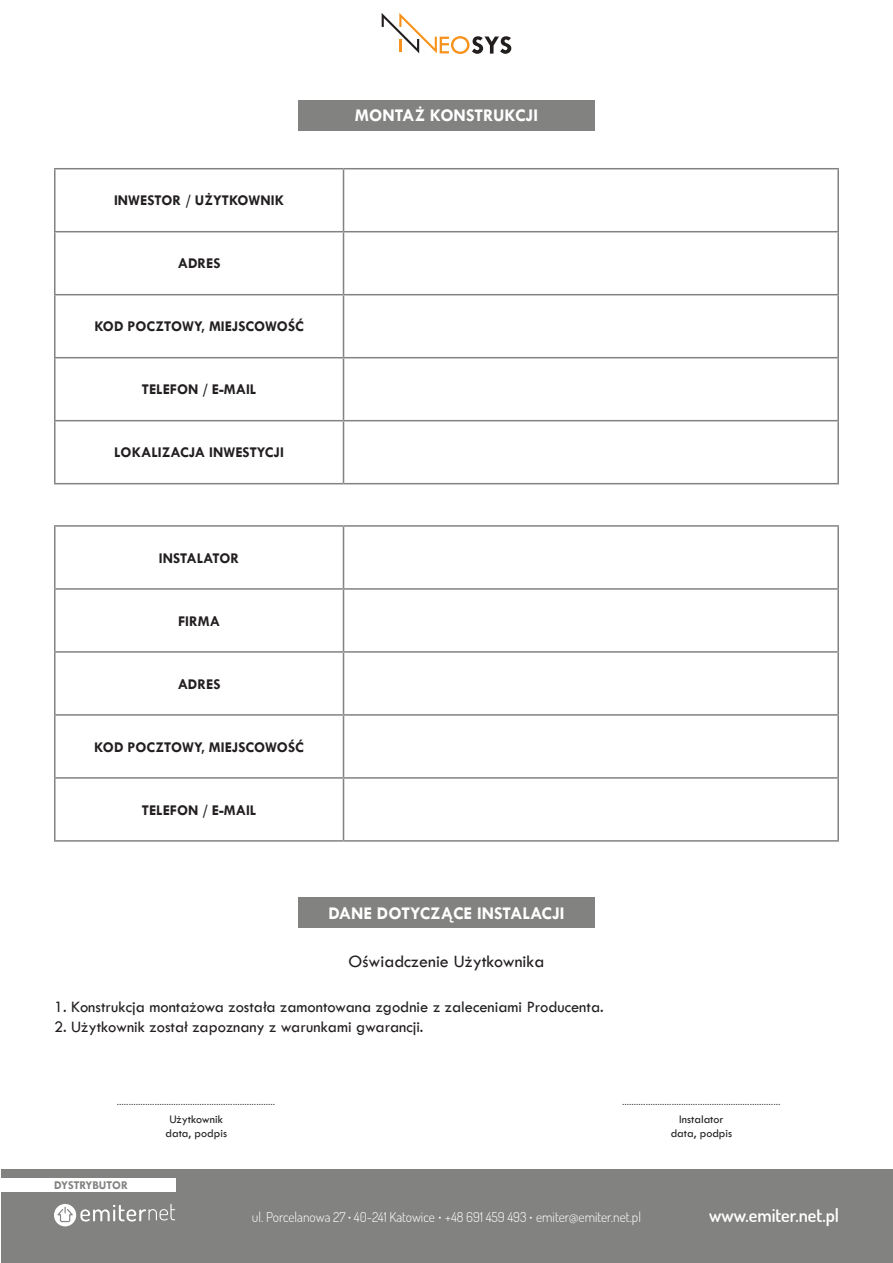
<style>
.page{position:relative;width:893px;height:1263px;background:#fff}
.page>*{position:absolute;margin:0;border:0;box-sizing:border-box;transform-origin:0 0}
.t1{font:700 18px "Tw Cen";color:#fff}
.t2{font:18px "Tw Cen";color:#231f20}
.t3{font:600 18px "Dosis";color:#fff}
.t4{font:16.5px "Tw Cen";color:#231f20}
.t5{font:700 15px "Tw Cen";color:#231f20}
.t6{font:300 13.5px "Dosis";color:#fff}
.t7{font:300 12px "Lato";color:#231f20}
.t8{font:12px/14.4px "Tw Cen";color:#231f20;text-align:center}
.t9{font:700 12px "Tw Cen";color:#828281}
.s1{font-family:"Tw Cen";font-weight:400}
</style>
<div class="page">
<div style="left:1px;top:1169px;width:891px;height:93px;background:#828281"></div>
<svg style="left:382px;top:13px;width:129px;height:41px"></svg>
<svg style="left:54px;top:1204px;width:121px;height:22px"></svg>
<div style="left:0;top:1178px;width:175px;height:14px;background:#fff"></div>
<div style="left:298px;top:100px;width:297px;height:31px;background:#828281"></div>
<div style="left:298px;top:897px;width:297px;height:31px;background:#828281"></div>
<hr style="left:54px;top:168px;width:289px;height:1px;background:#828281">
<hr style="left:54px;top:169px;width:2px;height:62px;background:#828281">
<hr style="left:343px;top:168px;width:496px;height:1px;background:#828281">
<hr style="left:343px;top:169px;width:1px;height:62px;background:#828281">
<hr style="left:837px;top:169px;width:2px;height:62px;background:#828281">
<hr style="left:54px;top:231px;width:289px;height:1px;background:#828281">
<hr style="left:54px;top:232px;width:2px;height:62px;background:#828281">
<hr style="left:343px;top:231px;width:496px;height:1px;background:#828281">
<hr style="left:343px;top:232px;width:1px;height:62px;background:#828281">
<hr style="left:837px;top:232px;width:2px;height:62px;background:#828281">
<hr style="left:54px;top:294px;width:289px;height:1px;background:#828281">
<hr style="left:54px;top:295px;width:2px;height:62px;background:#828281">
<hr style="left:343px;top:294px;width:496px;height:1px;background:#828281">
<hr style="left:343px;top:295px;width:1px;height:62px;background:#828281">
<hr style="left:837px;top:295px;width:2px;height:62px;background:#828281">
<hr style="left:54px;top:357px;width:289px;height:1px;background:#828281">
<hr style="left:54px;top:358px;width:2px;height:62px;background:#828281">
<hr style="left:343px;top:357px;width:496px;height:1px;background:#828281">
<hr style="left:343px;top:358px;width:1px;height:62px;background:#828281">
<hr style="left:837px;top:358px;width:2px;height:62px;background:#828281">
<hr style="left:54px;top:420px;width:289px;height:1px;background:#828281">
<hr style="left:54px;top:421px;width:2px;height:62px;background:#828281">
<hr style="left:343px;top:420px;width:496px;height:1px;background:#828281">
<hr style="left:343px;top:421px;width:1px;height:62px;background:#828281">
<hr style="left:837px;top:421px;width:2px;height:62px;background:#828281">
<hr style="left:54px;top:483px;width:289px;height:1px;background:#828281">
<hr style="left:343px;top:483px;width:496px;height:1px;background:#828281">
<hr style="left:54px;top:525px;width:289px;height:2px;background:#828281">
<hr style="left:54px;top:527px;width:2px;height:61px;background:#828281">
<hr style="left:343px;top:525px;width:496px;height:2px;background:#828281">
<hr style="left:343px;top:527px;width:1px;height:61px;background:#828281">
<hr style="left:837px;top:527px;width:2px;height:61px;background:#828281">
<hr style="left:54px;top:588px;width:289px;height:2px;background:#828281">
<hr style="left:54px;top:590px;width:2px;height:61px;background:#828281">
<hr style="left:343px;top:588px;width:496px;height:2px;background:#828281">
<hr style="left:343px;top:590px;width:1px;height:61px;background:#828281">
<hr style="left:837px;top:590px;width:2px;height:61px;background:#828281">
<hr style="left:54px;top:651px;width:289px;height:2px;background:#828281">
<hr style="left:54px;top:653px;width:2px;height:61px;background:#828281">
<hr style="left:343px;top:651px;width:496px;height:2px;background:#828281">
<hr style="left:343px;top:653px;width:1px;height:61px;background:#828281">
<hr style="left:837px;top:653px;width:2px;height:61px;background:#828281">
<hr style="left:54px;top:714px;width:289px;height:2px;background:#828281">
<hr style="left:54px;top:716px;width:2px;height:61px;background:#828281">
<hr style="left:343px;top:714px;width:496px;height:2px;background:#828281">
<hr style="left:343px;top:716px;width:1px;height:61px;background:#828281">
<hr style="left:837px;top:716px;width:2px;height:61px;background:#828281">
<hr style="left:54px;top:777px;width:289px;height:2px;background:#828281">
<hr style="left:54px;top:779px;width:2px;height:61px;background:#828281">
<hr style="left:343px;top:777px;width:496px;height:2px;background:#828281">
<hr style="left:343px;top:779px;width:1px;height:61px;background:#828281">
<hr style="left:837px;top:779px;width:2px;height:61px;background:#828281">
<hr style="left:54px;top:840px;width:289px;height:2px;background:#828281">
<hr style="left:343px;top:840px;width:496px;height:2px;background:#828281">
<p class="t5" style="left:114px;top:192px;width:172px">INWESTOR / UŻYTKOWNIK</p>
<p class="t5" style="left:178px;top:255px;width:44px">ADRES</p>
<p class="t5" style="left:94px;top:318px;width:211px">KOD POCZTOWY, MIEJSCOWOŚĆ</p>
<p class="t5" style="left:142px;top:381px;width:116px">TELEFON / E-MAIL</p>
<p class="t5" style="left:114px;top:444px;width:171px">LOKALIZACJA INWESTYCJI</p>
<p class="t1" style="left:355px;top:105px;width:185px">MONTAŻ KONSTRUKCJI</p>
<p class="t5" style="left:159px;top:549px;width:82px">INSTALATOR</p>
<p class="t5" style="left:178px;top:612px;width:44px">FIRMA</p>
<p class="t5" style="left:178px;top:675px;width:44px">ADRES</p>
<p class="t5" style="left:94px;top:738px;width:211px">KOD POCZTOWY, MIEJSCOWOŚĆ</p>
<p class="t5" style="left:142px;top:801px;width:116px">TELEFON / E-MAIL</p>
<p class="t1" style="left:329px;top:902px;width:237px">DANE DOTYCZĄCE INSTALACJI</p>
<p class="t2" style="left:349px;top:950px;width:197px">Oświadczenie Użytkownika</p>
<p class="t4" style="left:54px;top:997px;width:551px">1. Konstrukcja montażowa została zamontowana zgodnie z zaleceniami Producenta.</p>
<p class="t4" style="left:54px;top:1017px;width:371px">2. Użytkownik został zapoznany z warunkami gwarancji.</p>
<p class="t7" style="left:117px;top:1094px;width:160px">...................................................................</p>
<p class="t7" style="left:622px;top:1094px;width:160px">...................................................................</p>
<p class="t8" style="left:671px;top:1112px;width:63px">Instalator data, podpis</p>
<p class="t8" style="left:165px;top:1112px;width:63px">Użytkownik data, podpis</p>
<p class="t9" style="left:54px;top:1178px;width:75px">DYSTRYBUTOR</p>
<p class="t6" style="left:252px;top:1207px;width:391px">ul. Porcelanowa 27 <span class="s1">·</span> 40-241 Katowice <span class="s1">·</span> +48 691 459 493 <span class="s1">·</span> emiter@emiter.net.pl</p>
<p class="t3" style="left:709px;top:1203px;width:131px">www.emiter.net.pl</p>
</div>
